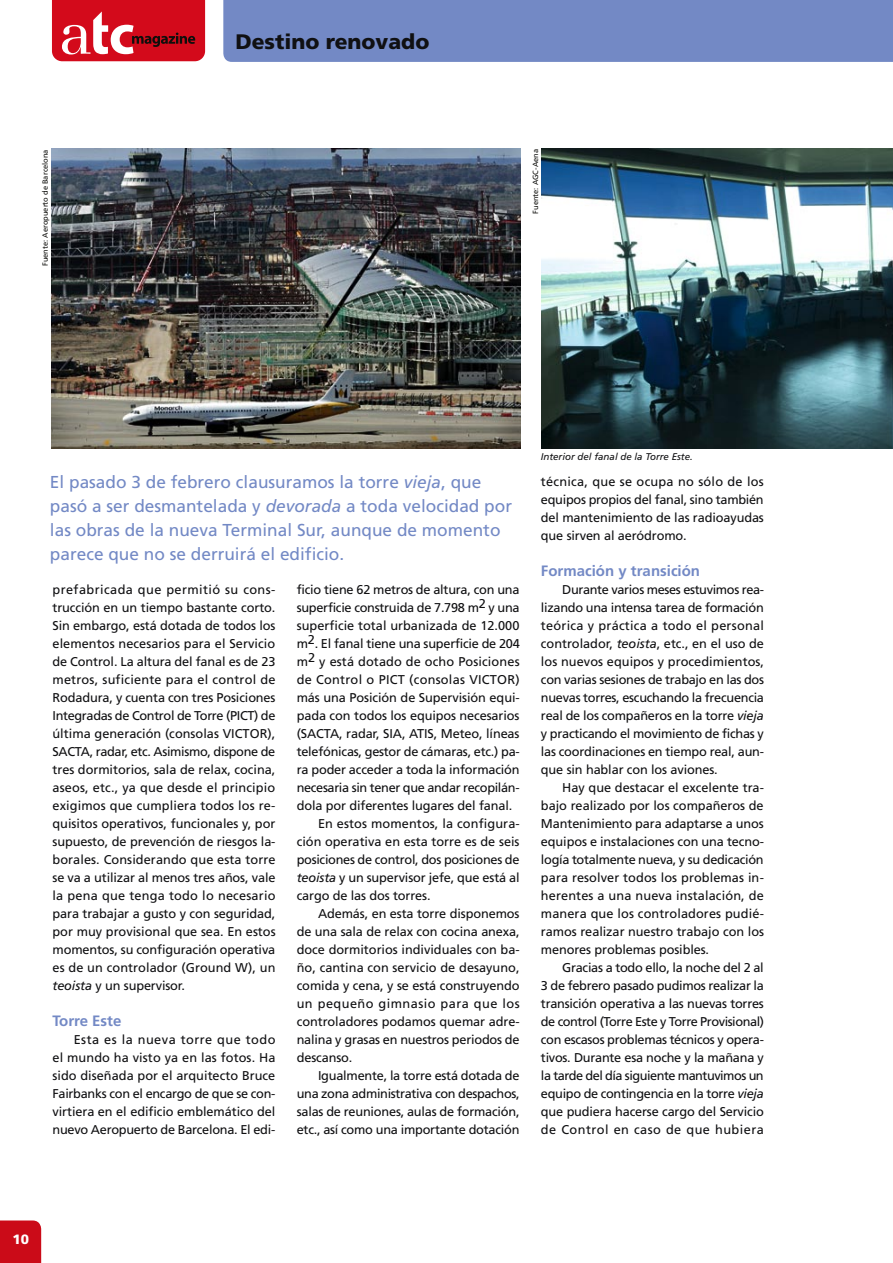
<style>
.page{position:relative;width:893px;height:1263px;background:#fff}
.page>*{position:absolute;margin:0;border:0;box-sizing:border-box;transform-origin:0 0}
.t1{font:900 21px "Frutiger";color:#101012}
.t2{font:17.25px/24px "Frutiger";color:#7389c5}
.t3{font:700 15px "Frutiger";color:#7389c5}
.t4{font:900 13.5px "Frutiger";color:#fff}
.t5{font:12.75px/18px "Frutiger";letter-spacing:-.01em;color:#101012;text-align:justify}
.t6{font:12.75px "Frutiger";letter-spacing:.01em;color:#101012}
.t7{font:12.75px "Frutiger";letter-spacing:.02em;color:#101012}
.t8{font:12.75px "Frutiger";letter-spacing:.035em;color:#101012}
.t9{font:italic 9.75px "Frutiger";color:#101012}
.t10{font:7.5px "Frutiger";color:#0f0f0c}
.s1{font-style:italic}
</style>
<div class="page">
<div style="left:223px;top:0;width:670px;height:62px;background:#7389c5"></div>
<div style="left:0;top:1220px;width:41px;height:43px;background:#cb0b18"></div>
<svg style="left:52px;top:0;width:153px;height:61px;background:#d12836"></svg>
<img style="left:51px;top:149px;width:469px;height:299px">
<img style="left:541px;top:149px;width:352px;height:299px">
<p class="t10" style="left:41px;top:266px;width:118px;rotate:-90deg">Fuente: Aeropuerto de Barcelona</p>
<h1 class="t1" style="left:235px;top:29px;width:195px">Destino renovado</h1>
<p class="t10" style="left:531px;top:214px;width:66px;rotate:-90deg">Fuente: AGC-Aena</p>
<h2 class="t2" style="left:50px;top:469px;width:464px">El pasado 3 de febrero clausuramos la torre <span class="s1">vieja</span>, que pasó a ser desmantelada y <span class="s1">devorada</span> a toda velocidad por las obras de la nueva Terminal Sur, aunque de momento parece que no se derruirá el edificio.</h2>
<p class="t5" style="left:53px;top:580px;width:225px">prefabricada que permitió su cons&shy;trucción en un tiempo bastante corto.<br>Sin embargo, está dotada de todos los elementos necesarios para el Servicio de Control. La altura del fanal es de 23 metros, suficiente para el control de Rodadura, y cuenta con tres Posiciones Integradas de Control de Torre (PICT) de última generación (consolas VICTOR), SACTA, radar, etc. Asimismo, dispone de tres dormitorios, sala de relax, cocina, aseos, etc., ya que desde el principio exigimos que cumpliera todos los re&shy;quisitos operativos, funcionales y, por supuesto, de prevención de riesgos la&shy;borales. Considerando que esta torre se va a utilizar al menos tres años, vale la pena que tenga todo lo necesario para trabajar a gusto y con seguridad, por muy provisional que sea. En estos momentos, su configuración operativa es de un controlador (Ground W), un <span class="s1">teoista</span> y un supervisor.</p>
<p class="t3" style="left:53px;top:1012px;width:70px">Torre Este</p>
<p class="t5" style="left:53px;top:1030px;width:225px;text-indent:21px">Esta es la nueva torre que todo el mundo ha visto ya en las fotos. Ha sido diseñada por el arquitecto Bruce Fairbanks con el encargo de que se con&shy;virtiera en el edificio emblemático del nuevo Aeropuerto de Barcelona. El edi-</p>
<p class="t5" style="left:297px;top:580px;width:224px">ficio tiene 62 metros de altura, con una</p>
<p class="t5" style="left:297px;top:598px;width:224px">superficie construida de 7.798 m2 y una</p>
<p class="t5" style="left:297px;top:616px;width:224px">superficie total urbanizada de 12.000</p>
<p class="t5" style="left:297px;top:634px;width:225px">m2. El fanal tiene una superficie de 204</p>
<p class="t6" style="left:297px;top:654px;width:224px">m2 y está dotado de ocho Posiciones</p>
<p class="t7" style="left:297px;top:672px;width:224px">de Control o PICT (consolas VICTOR)</p>
<p class="t5" style="left:297px;top:688px;width:224px">más una Posición de Supervisión equi-</p>
<p class="t5" style="left:297px;top:706px;width:224px">pada con todos los equipos necesarios</p>
<p class="t5" style="left:297px;top:724px;width:224px">(SACTA, radar, SIA, ATIS, Meteo, líneas</p>
<p class="t5" style="left:297px;top:742px;width:224px">telefónicas, gestor de cámaras, etc.) pa-</p>
<p class="t5" style="left:297px;top:760px;width:224px">ra poder acceder a toda la información</p>
<p class="t5" style="left:297px;top:778px;width:224px">necesaria sin tener que andar recopilán-</p>
<p class="t5" style="left:297px;top:796px;width:217px">dola por diferentes lugares del fanal.</p>
<p class="t6" style="left:318px;top:816px;width:203px">En estos momentos, la configura-</p>
<p class="t5" style="left:297px;top:832px;width:224px">ción operativa en esta torre es de seis</p>
<p class="t5" style="left:297px;top:850px;width:224px">posiciones de control, dos posiciones de</p>
<p class="t5" style="left:297px;top:868px;width:224px"><span class="s1">teoista</span> y un supervisor jefe, que está al</p>
<p class="t5" style="left:297px;top:886px;width:135px">cargo de las dos torres.</p>
<p class="t5" style="left:318px;top:904px;width:203px">Además, en esta torre disponemos</p>
<p class="t5" style="left:297px;top:922px;width:224px">de una sala de relax con cocina anexa,</p>
<p class="t5" style="left:297px;top:940px;width:224px">doce dormitorios individuales con ba-</p>
<p class="t5" style="left:297px;top:958px;width:224px">ño, cantina con servicio de desayuno,</p>
<p class="t5" style="left:297px;top:976px;width:224px">comida y cena, y se está construyendo</p>
<p class="t8" style="left:297px;top:996px;width:224px">un pequeño gimnasio para que los</p>
<p class="t5" style="left:297px;top:1012px;width:224px">controladores podamos quemar adre-</p>
<p class="t5" style="left:297px;top:1030px;width:224px">nalina y grasas en nuestros periodos de</p>
<p class="t5" style="left:297px;top:1048px;width:57px">descanso.</p>
<p class="t5" style="left:318px;top:1066px;width:203px">Igualmente, la torre está dotada de</p>
<p class="t5" style="left:297px;top:1084px;width:224px">una zona administrativa con despachos,</p>
<p class="t5" style="left:297px;top:1102px;width:224px">salas de reuniones, aulas de formación,</p>
<p class="t5" style="left:297px;top:1120px;width:224px">etc., así como una importante dotación</p>
<p class="t9" style="left:541px;top:451px;width:154px">Interior del fanal de la Torre Este.</p>
<p class="t5" style="left:541px;top:472px;width:224px">técnica, que se ocupa no sólo de los equipos propios del fanal, sino también del mantenimiento de las radioayudas que sirven al aeródromo.</p>
<p class="t3" style="left:541px;top:562px;width:161px">Formación y transición</p>
<p class="t5" style="left:541px;top:580px;width:225px;text-indent:21px">Durante varios meses estuvimos rea&shy;lizando una intensa tarea de formación teórica y práctica a todo el personal controlador, <span class="s1">teoista</span>, etc., en el uso de los nuevos equipos y procedimientos, con varias sesiones de trabajo en las dos nuevas torres, escuchando la frecuencia real de los compañeros en la torre <span class="s1">vieja </span>y practicando el movimiento de fichas y las coordinaciones en tiempo real, aun&shy;que sin hablar con los aviones.</p>
<p class="t5" style="left:541px;top:778px;width:225px;text-indent:21px">Hay que destacar el excelente tra&shy;bajo realizado por los compañeros de Mantenimiento para adaptarse a unos equipos e instalaciones con una tecno&shy;logía totalmente nueva, y su dedicación para resolver todos los problemas in&shy;herentes a una nueva instalación, de manera que los controladores pudié&shy;ramos realizar nuestro trabajo con los menores problemas posibles.</p>
<p class="t5" style="left:541px;top:958px;width:225px;text-indent:21px">Gracias a todo ello, la noche del 2 al 3 de febrero pasado pudimos realizar la transición operativa a las nuevas torres de control (Torre Este y Torre Provisional) con escasos problemas técnicos y opera&shy;tivos. Durante esa noche y la mañana y la tarde del día siguiente mantuvimos un equipo de contingencia en la torre <span class="s1">vieja </span>que pudiera hacerse cargo del Servicio de Control en caso de que hubiera</p>
<p class="t4" style="left:12px;top:1231px;width:18px">10</p>
</div>
